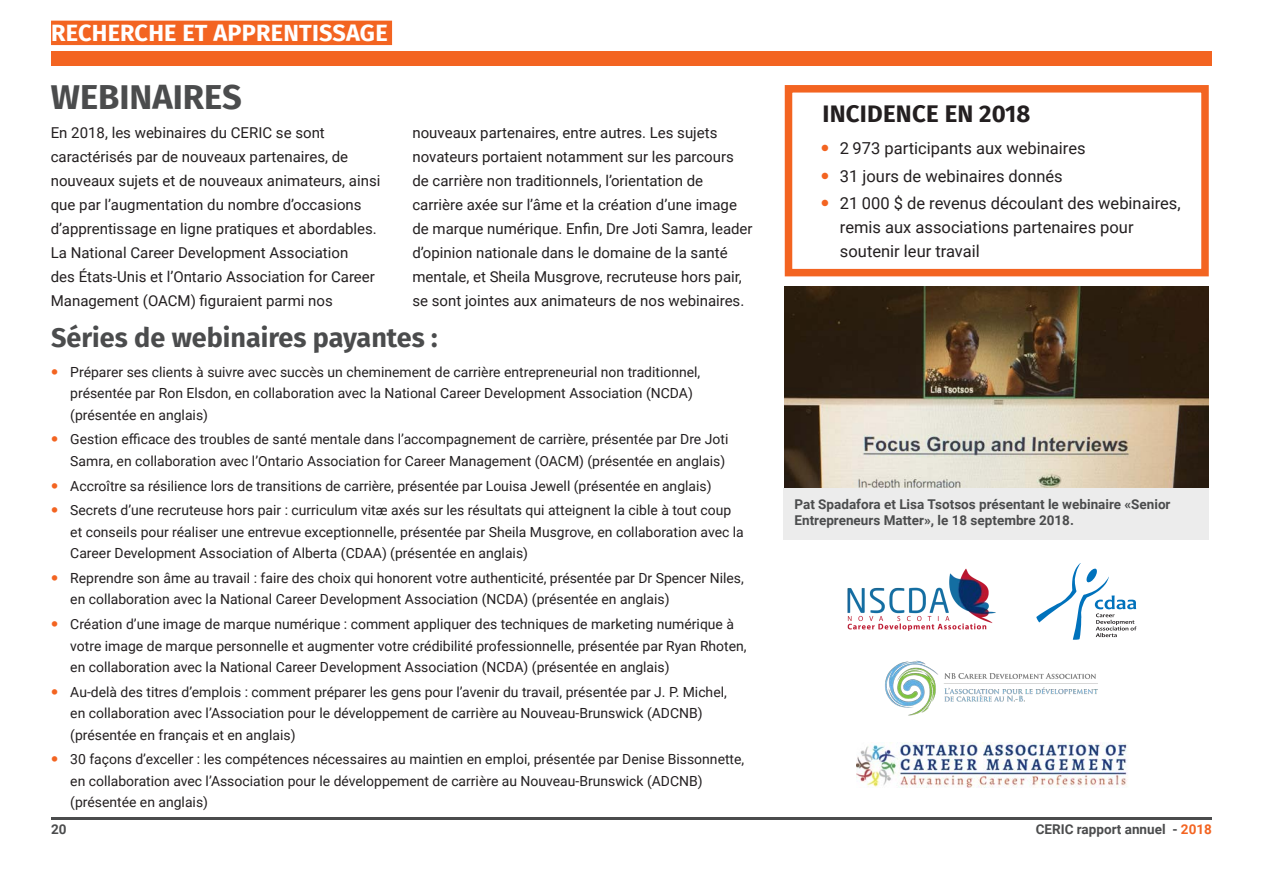
<style>
.page{position:relative;width:1263px;height:893px;background:#fff}
.page>*{position:absolute;margin:0;border:0;box-sizing:border-box;transform-origin:0 0}
.Project_Heading{font:700 34.5px "Fira Sans";color:#4b4c4d}
.Middle_heading_-_Lit{font:700 27px "Fira Sans";color:#4b4c4d}
.Big_Title{font:700 24px "Fira Sans";letter-spacing:.01em;color:#231f20}
.Big_Heading{font:700 23.4px "Fira Sans";letter-spacing:.01em;color:#fff}
.t1{font:16.5px/24px "Roboto";color:#231f20}
.CERIC_Body_Text{font:15px/24px "Roboto";color:#231f20}
.t2{font:13.95px/21.5px "Roboto";color:#231f20}
.Text_Size-9{font:700 13.5px/16.2px "Roboto";color:#4b4c4d}
.s1{color:#f36421}
</style>
<div class="page">
<div style="left:51px;top:51px;width:1161px;height:14px;background:#f36421"></div>
<hr style="left:51px;top:818px;width:1161px;height:2px;background:#4b4c4d">
<div style="left:51px;top:21px;width:341px;height:24px;background:#f36421"></div>
<div style="left:785px;top:85px;width:424px;height:191px;background:#fff;border:8px solid #f36421"></div>
<img style="left:847px;top:569px;width:149px;height:62px">
<img style="left:885px;top:660px;width:213px;height:56px">
<svg style="left:1036px;top:564px;width:100px;height:76px"></svg>
<img style="left:856px;top:742px;width:271px;height:46px">
<img style="left:785px;top:286px;width:424px;height:202px">
<div style="left:783px;top:489px;width:426px;height:51px;background:#ececec"></div>
<p class="Big_Heading" style="left:51px;top:13px;width:338px">RECHERCHE ET APPRENTISSAGE</p>
<p class="Project_Heading" style="left:51px;top:68px;width:192px">WEBINAIRES</p>
<p class="CERIC_Body_Text" style="left:51px;top:120px;width:331px">En 2018, les webinaires du CERIC se sont caractérisés par de nouveaux partenaires, de nouveaux sujets et de nouveaux animateurs, ainsi que par l’augmentation du nombre d’occasions d’apprentissage en ligne pratiques et abordables.<br>La National Career Development Association<br>des États-Unis et l’Ontario Association for Career Management (OACM) figuraient parmi nos</p>
<p class="CERIC_Body_Text" style="left:412px;top:120px;width:342px">nouveaux partenaires, entre autres. Les sujets novateurs portaient notamment sur les parcours de carrière non traditionnels, l’orientation de carrière axée sur l’âme et la création d’une image de marque numérique. Enfin, Dre Joti Samra, leader d’opinion nationale dans le domaine de la santé mentale, et Sheila Musgrove, recruteuse hors pair, se sont jointes aux animateurs de nos webinaires.</p>
<p class="Middle_heading_-_Lit" style="left:51px;top:315px;width:388px">Séries de webinaires payantes :</p>
<p class="t2" style="left:70px;top:361px;width:631px">Préparer ses clients à suivre avec succès un cheminement de carrière entrepreneurial non traditionnel, présentée par Ron Elsdon, en collaboration avec la National Career Development Association (NCDA) (présentée en anglais)</p>
<p class="t2" style="left:70px;top:428px;width:660px">Gestion efficace des troubles de santé mentale dans l’accompagnement de carrière, présentée par Dre Joti<br>Samra, en collaboration avec l’Ontario Association for Career Management (OACM) (présentée en anglais)</p>
<p class="t2" style="left:70px;top:474px;width:643px">Accroître sa résilience lors de transitions de carrière, présentée par Louisa Jewell (présentée en anglais)</p>
<p class="t2" style="left:70px;top:499px;width:675px">Secrets d’une recruteuse hors pair : curriculum vitæ axés sur les résultats qui atteignent la cible à tout coup et conseils pour réaliser une entrevue exceptionnelle, présentée par Sheila Musgrove, en collaboration avec la<br>Career Development Association of Alberta (CDAA) (présentée en anglais)</p>
<p class="t2" style="left:70px;top:567px;width:675px">Reprendre son âme au travail : faire des choix qui honorent votre authenticité, présentée par Dr Spencer Niles, en collaboration avec la National Career Development Association (NCDA) (présentée en anglais)</p>
<p class="t2" style="left:70px;top:613px;width:678px">Création d’une image de marque numérique : comment appliquer des techniques de marketing numérique à votre image de marque personnelle et augmenter votre crédibilité professionnelle, présentée par Ryan Rhoten, en collaboration avec la National Career Development Association (NCDA) (présentée en anglais)</p>
<p class="t2" style="left:70px;top:680px;width:658px">Au-delà des titres d’emplois : comment préparer les gens pour l’avenir du travail, présentée par J. P. Michel, en collaboration avec l’Association pour le développement de carrière au Nouveau-Brunswick (ADCNB) (présentée en français et en anglais)</p>
<p class="t2" style="left:70px;top:748px;width:675px">30 façons d’exceller : les compétences nécessaires au maintien en emploi, présentée par Denise Bissonnette, en collaboration avec l’Association pour le développement de carrière au Nouveau-Brunswick (ADCNB) (présentée en anglais)</p>
<p class="Big_Title" style="left:822px;top:93px;width:209px">INCIDENCE EN 2018</p>
<p class="t1" style="left:840px;top:136px;width:247px">2 973 participants aux webinaires</p>
<p class="t1" style="left:840px;top:163px;width:224px">31 jours de webinaires donnés</p>
<p class="t1" style="left:840px;top:190px;width:342px">21 000 $ de revenus découlant des webinaires, remis aux associations partenaires pour soutenir leur travail</p>
<p class="Text_Size-9" style="left:794px;top:496px;width:378px">Pat Spadafora et Lisa Tsotsos présentant le webinaire «Senior<br>Entrepreneurs Matter», le 18 septembre 2018.</p>
<p class="Text_Size-9" style="left:51px;top:820px;width:17px">20</p>
<p class="Text_Size-9" style="left:1036px;top:820px;width:178px">CERIC rapport annuel - <span class="s1">2018</span></p>
</div>
